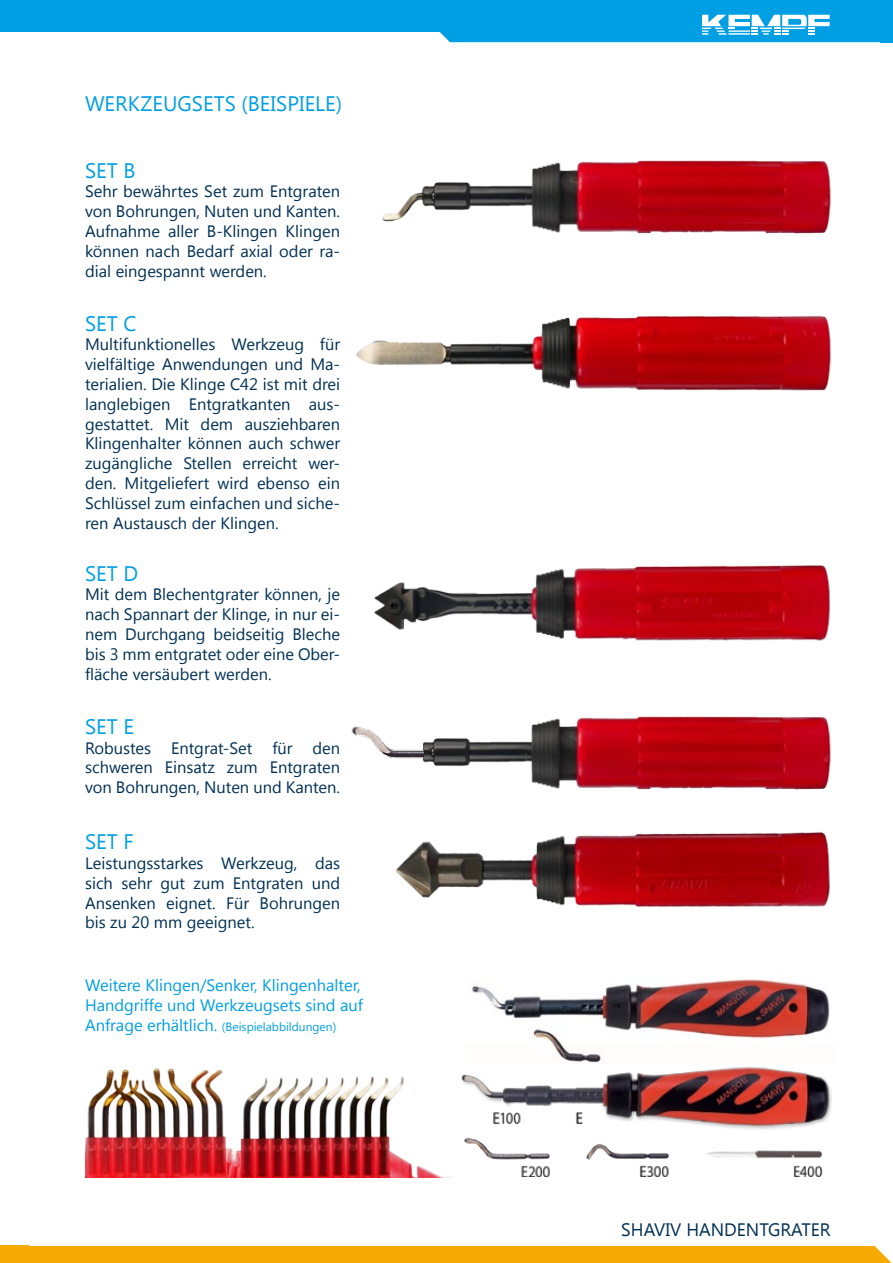
<style>
.page{position:relative;width:893px;height:1263px;background:#fff}
.page>*{position:absolute;margin:0;border:0;box-sizing:border-box;transform-origin:0 0}
.t1{font:21px "Khmer UI";color:#009fe3}
.t2{font:18px "Khmer UI";color:#003053}
.t3{font:16.5px/19.8px "Khmer UI";color:#003053;text-align:justify}
.t4{font:16.5px/19.8px "Khmer UI";color:#009fe3}
.t5{font:12px "Khmer UI";color:#009fe3}
.s1{font-size:16.5px}
</style>
<div class="page">
<img style="left:85px;top:1068px;width:368px;height:110px">
<div style="left:0;top:0;width:527px;height:32px;background:#009fe3"></div>
<svg style="left:440px;top:0;width:453px;height:42px"></svg>
<div style="left:28px;top:1246px;width:864px;height:17px;background:#f5aa03"></div>
<div style="left:0;top:1246px;width:28px;height:17px;background:#f5aa03"></div>
<img style="left:382px;top:160px;width:449px;height:74px">
<img style="left:356px;top:316px;width:475px;height:75px">
<img style="left:374px;top:565px;width:456px;height:76px">
<img style="left:395px;top:832px;width:435px;height:75px">
<img style="left:424px;top:716px;width:407px;height:74px">
<img style="left:351px;top:726px;width:73px;height:36px">
<img style="left:449px;top:1063px;width:383px;height:114px">
<img style="left:472px;top:979px;width:358px;height:84px">
<p class="t1" style="left:85px;top:91px;width:259px">WERKZEUGSETS (BEISPIELE)</p>
<p class="t1" style="left:85px;top:158px;width:52px">SET B</p>
<p class="t3" style="left:85px;top:182px;width:257px">Sehr bewährtes Set zum Entgraten von Bohrungen, Nuten und Kanten.<br>Aufnahme aller B-Klingen Klingen können nach Bedarf axial oder ra&shy;dial eingespannt werden.</p>
<p class="t1" style="left:85px;top:311px;width:53px">SET C</p>
<p class="t3" style="left:85px;top:335px;width:257px">M ultifunktionelles Werkzeug für vielfältige Anwendungen und Ma&shy;terialien. Die Klinge C42 ist mit drei langlebigen Entgratkanten aus&shy;gestattet. M it dem ausziehbaren Klingenhalter können auch schwer zugängliche Stellen erreicht wer&shy;den. M itgeliefert wird ebenso ein Schlüssel zum einfachen und siche&shy;ren Austausch der Klingen.</p>
<p class="t1" style="left:85px;top:561px;width:55px">SET D</p>
<p class="t3" style="left:85px;top:585px;width:257px">M it dem Blechentgrater können, je nach Spannart der Klinge, in nur ei&shy;nem Durchgang beidseitig Bleche bis 3 mm entgratet oder eine Ober&shy;fläche versäubert werden.</p>
<p class="t1" style="left:85px;top:714px;width:51px">SET E</p>
<p class="t3" style="left:85px;top:738px;width:257px">Robustes Entgrat-Set für den schweren Einsatz zum Entgraten von Bohrungen, Nuten und Kanten.</p>
<p class="t1" style="left:85px;top:830px;width:48px">SET F</p>
<p class="t3" style="left:85px;top:853px;width:257px">Leistungsstarkes Werkzeug, das sich sehr gut zum Entgraten und Ansenken eignet. Für Bohrungen bis zu 20 mm geeignet.</p>
<p class="t4" style="left:85px;top:975px;width:280px">Weitere Klingen/Senker, Klingenhalter,<br>Handgriffe und Werkzeugsets sind auf</p>
<p class="t5" style="left:85px;top:1019px;width:253px"><span class="s1">Anfrage erhältlich.</span> (Beispielabbildungen)</p>
<p class="t2" style="left:621px;top:1219px;width:211px">SHAVIV HANDENTGRATER</p>
</div>
